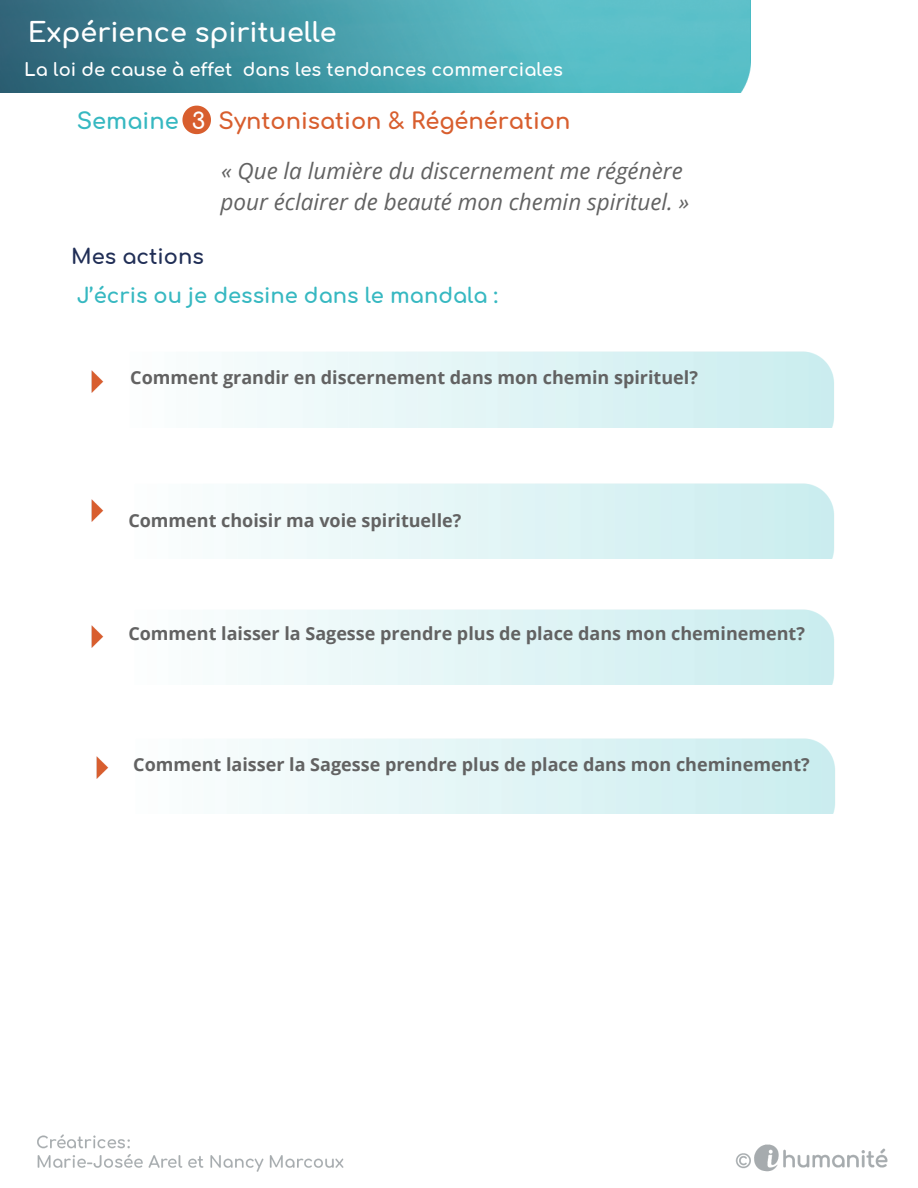
<style>
.page{position:relative;width:918px;height:1188px;background:#fff}
.page>*{position:absolute;margin:0;border:0;box-sizing:border-box;transform-origin:0 0}
.t1{font:700 27px "Comfortaa";color:#fff}
.t2{font:italic 22.5px/30.6px "Open Sans";color:#626262}
.t3{font:700 22.5px "Comfortaa";color:#d85e2e}
.t4{font:700 21px "Comfortaa";color:#36b8c1}
.t5{font:700 21px "Comfortaa";color:#202e56}
.t6{font:700 18px "Open Sans";color:#626262}
.t7{font:700 18px "Comfortaa";color:#fff}
.s1{color:#36b8c1}
.s2{color:#fff}
</style>
<div class="page">
<svg style="left:182px;top:106px;width:29px;height:28px"></svg>
<img style="left:37px;top:1134px;width:851px;height:38px">
<img style="left:91px;top:370px;width:13px;height:23px">
<img style="left:91px;top:499px;width:13px;height:23px">
<img style="left:91px;top:625px;width:13px;height:23px">
<img style="left:0;top:0;width:751px;height:92px">
<img style="left:96px;top:756px;width:13px;height:23px">
<h1 class="t1" style="left:28px;top:19px;width:311px">Expérience spirituelle</h1>
<p class="t7" style="left:24px;top:60px;width:540px">La loi de cause à effet dans les tendances commerciales</p>
<p class="t3" style="left:77px;top:109px;width:495px"><span class="s1">Semaine</span> <span class="s2">3</span> Syntonisation &amp; Régénération</p>
<p class="t2" style="left:221px;top:155px;width:470px">« Que la lumière du discernement me régénère pour éclairer de beauté mon chemin spirituel. »</p>
<p class="t5" style="left:71px;top:245px;width:134px">Mes actions</p>
<p class="t4" style="left:77px;top:285px;width:423px">J’écris ou je dessine dans le mandala :</p>
<p class="t6" style="left:130px;top:365px;width:569px">Comment grandir en discernement dans mon chemin spirituel?</p>
<p class="t6" style="left:128px;top:508px;width:335px">Comment choisir ma voie spirituelle?</p>
<p class="t6" style="left:128px;top:621px;width:678px">Comment laisser la Sagesse prendre plus de place dans mon cheminement?</p>
<p class="t6" style="left:133px;top:752px;width:678px">Comment laisser la Sagesse prendre plus de place dans mon cheminement?</p>
</div>
